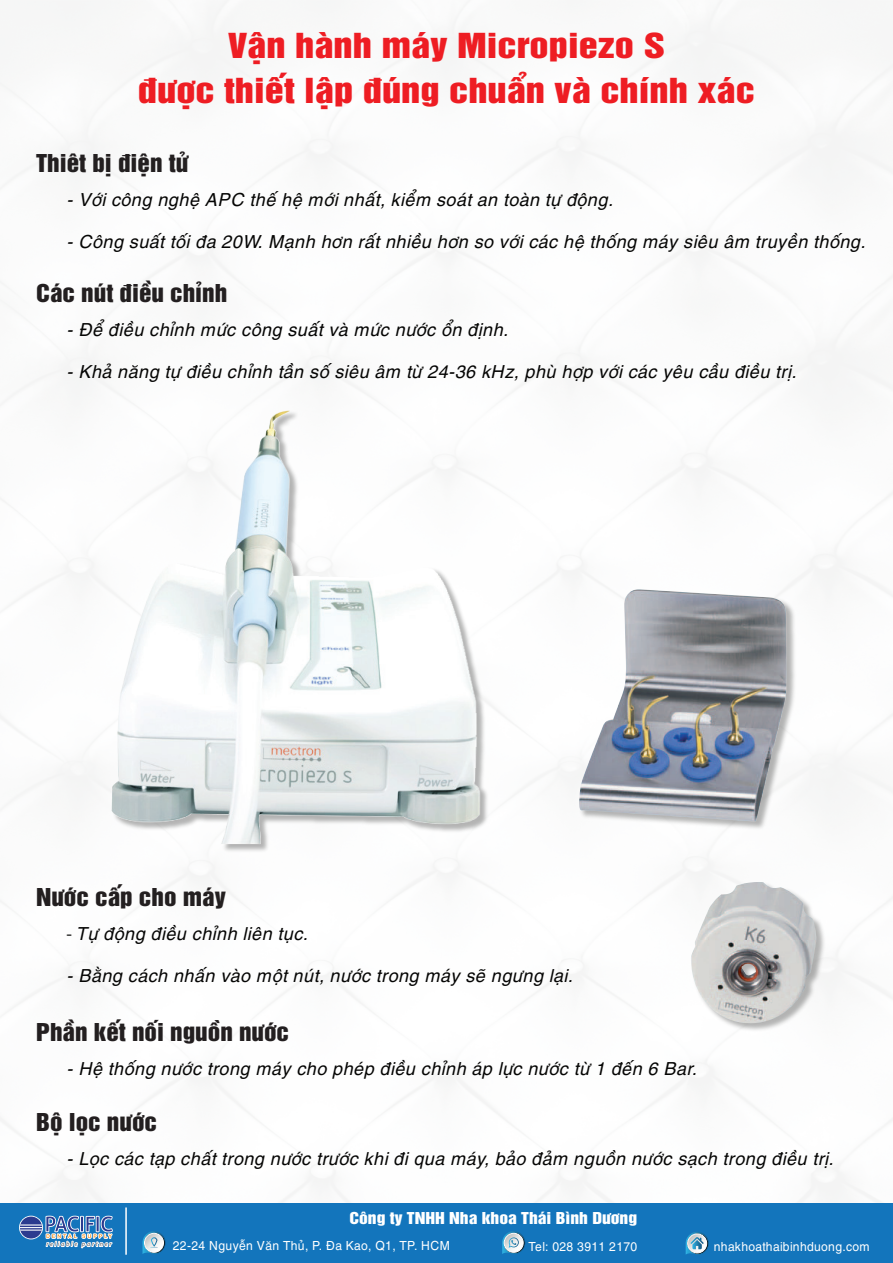
<style>
.page{position:relative;width:893px;height:1263px;background:#fff}
.page>*{position:absolute;margin:0;border:0;box-sizing:border-box;transform-origin:0 0}
.t1{font:31.5px/45px "UTM Helvet Ins";color:#ee1d23;text-align:center;scale:1.22 1}
.t2{font:22.5px "UTM Helvet Ins";color:#231f20;scale:1.11 1}
.t3{font:italic 18px "UTM Helve";color:#050504}
.t4{font:15px "UTM Helvet Ins";color:#fff;scale:1.17 1}
.t5{font:12.6px "UTM Helve";color:#fff;scale:.96 1}
.t6{font:italic 6.3px "Myriad Pro";letter-spacing:.275em;color:#5a595c}
.s1{font-family:"Myriad Pro";font-style:normal}
</style>
<div class="page">
<div style="left:0;top:1203px;width:893px;height:60px;background:#1375bc"></div>
<svg style="left:19px;top:1216px;width:94px;height:32px"></svg>
<hr style="left:125px;top:1207px;width:2px;height:48px;background:#fff">
<svg style="left:502px;top:1231px;width:23px;height:23px"></svg>
<svg style="left:686px;top:1232px;width:23px;height:23px"></svg>
<svg style="left:142px;top:1231px;width:24px;height:23px"></svg>
<img style="left:12px;top:375px;width:554px;height:512px">
<img style="left:565px;top:576px;width:240px;height:282px">
<img style="left:579px;top:589px;width:208px;height:233px">
<img style="left:661px;top:858px;width:183px;height:195px">
<img style="left:691px;top:882px;width:126px;height:144px">
<h1 class="t1" style="left:138px;top:21px;width:507px">Vận hành máy Micropiezo S<br>được thiết lập đúng chuẩn và chính xác</h1>
<p class="t2" style="left:36px;top:144px;width:139px">Thiêt bị điện tử</p>
<p class="t3" style="left:67px;top:185px;width:548px">- Với công nghệ APC thế hệ mới nhất, kiểm soát an toàn tự động.</p>
<p class="t3" style="left:67px;top:227px;width:801px">- Công suất tối đa 20W. Mạnh hơn rất nhiều hơn so với các hệ thống máy siêu âm truyền thống.</p>
<p class="t2" style="left:36px;top:274px;width:174px">Các nút điều chỉnh</p>
<p class="t3" style="left:67px;top:315px;width:443px">- Để điều chỉnh mức công suất và mức nước ổn định.</p>
<p class="t3" style="left:67px;top:357px;width:732px">- Khả năng tự điều chỉnh tần số siêu âm từ 24-36 kHz, phù hợp với các yêu cầu điều trị.</p>
<p class="t2" style="left:36px;top:879px;width:172px">Nước cấp cho máy</p>
<p class="t3" style="left:67px;top:920px;width:243px"><span class="s1">-</span> Tự động điều chỉnh liên tục.</p>
<p class="t3" style="left:67px;top:962px;width:508px">- Bằng cách nhấn vào một nút, nước trong máy sẽ ngưng lại.</p>
<p class="t2" style="left:36px;top:1014px;width:229px">Phần kết nối nguồn nước</p>
<p class="t3" style="left:67px;top:1055px;width:632px">- Hệ thống nước trong máy cho phép điều chỉnh áp lực nước từ 1 đến 6 Bar.</p>
<p class="t2" style="left:36px;top:1103px;width:110px">Bộ lọc nước</p>
<p class="t3" style="left:67px;top:1144px;width:769px">- Lọc các tạp chất trong nước trước khi đi qua máy, bảo đảm nguồn nước sạch trong điều trị.</p>
<p class="t6" style="left:46px;top:1240px;width:67px">reliable partner</p>
<p class="t4" style="left:349px;top:1206px;width:247px">Công ty TNHH Nha khoa Thái Bình Dương</p>
<p class="t5" style="left:173px;top:1236px;width:291px">22-24 Nguyễn Văn Thủ, P. Đa Kao, Q1, TP. HCM</p>
<p class="t5" style="left:529px;top:1237px;width:115px">Tel: 028 3911 2170</p>
<p class="t5" style="left:714px;top:1236px;width:164px">nhakhoathaibinhduong.com</p>
</div>
